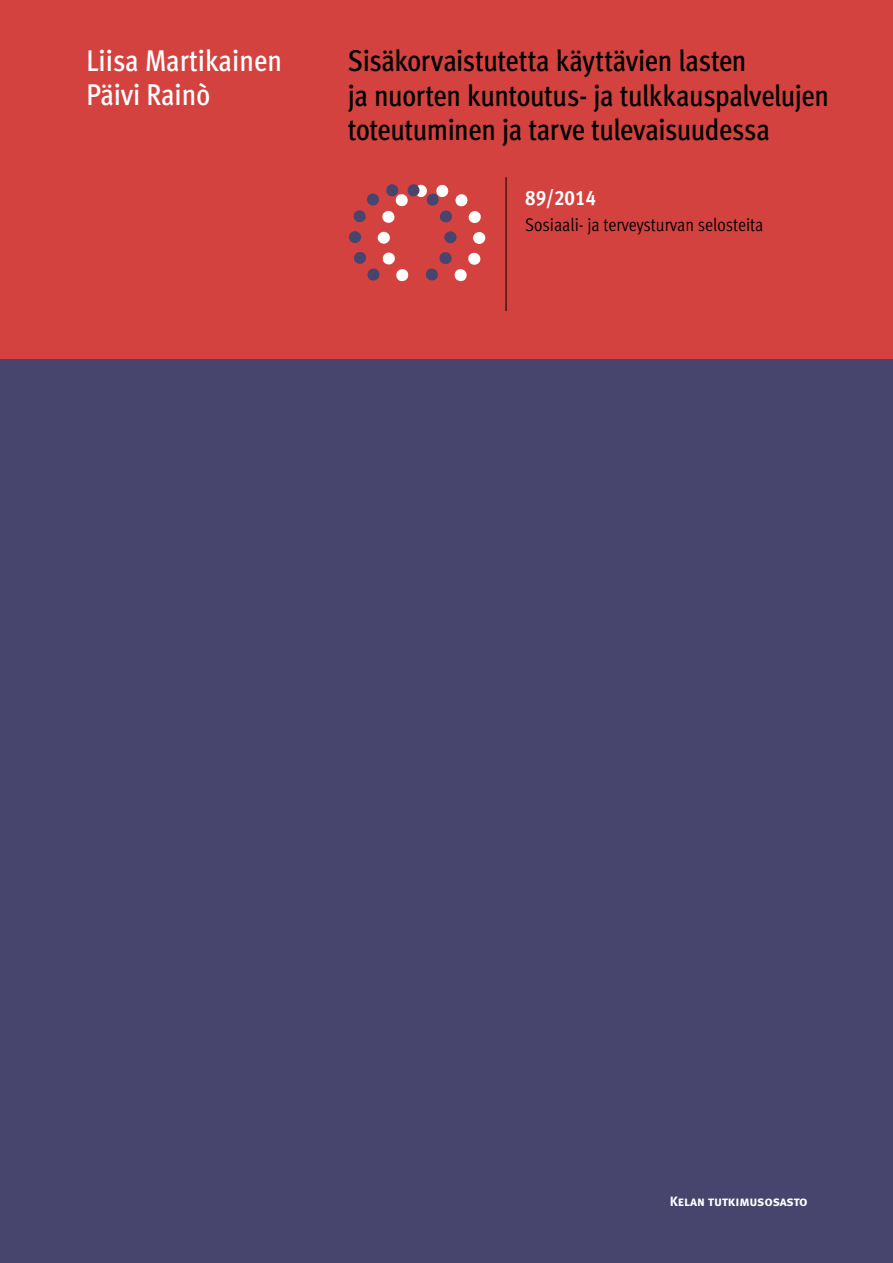
<style>
.page{position:relative;width:893px;height:1263px;background:#fff}
.page>*{position:absolute;margin:0;border:0;box-sizing:border-box;transform-origin:0 0}
.t1{font:30px/34.5px "Meta Cond Medium LF";letter-spacing:-.015em;color:#000}
.t2{font:500 30px/34.5px "Meta Cond";color:#fff}
.t3{font:21px "Meta Cond Bold LF";color:#fff}
.t4{font:18.3px "Meta Cond Normal LF";color:#000}
.t5{font:13.5px "Meta Bold LF Caps";letter-spacing:-.01em;color:#fff}
</style>
<div class="page">
<div style="left:0;top:0;width:893px;height:364px;background:#d4423f"></div>
<div style="left:0;top:360px;width:893px;height:903px;background:#47456d"></div>
<hr style="left:506px;top:177px;width:1px;height:134px;background:#000">
<div style="left:378px;top:232px;width:12px;height:12px;background:#fff;border-radius:50%"></div>
<div style="left:473px;top:232px;width:12px;height:12px;background:#fff;border-radius:50%"></div>
<svg style="left:354px;top:252px;width:55px;height:30px"></svg>
<div style="left:349px;top:231px;width:12px;height:12px;background:#47456d;border-radius:50%"></div>
<svg style="left:353px;top:184px;width:128px;height:39px"></svg>
<div style="left:444px;top:231px;width:13px;height:12px;background:#47456d;border-radius:50%"></div>
<svg style="left:425px;top:252px;width:56px;height:30px"></svg>
<p class="t2" style="left:86px;top:43px;width:197px">Liisa Martikainen<br>Päivi Rainò</p>
<p class="t1" style="left:348px;top:43px;width:483px">Sisäkorvaistutetta käyttävien lasten<br>ja nuorten kuntoutus- ja tulkkauspalvelujen toteutuminen ja tarve tulevaisuudessa</p>
<p class="t3" style="left:525px;top:186px;width:72px">89/2014</p>
<p class="t4" style="left:525px;top:214px;width:240px">Sosiaali- ja terveysturvan selosteita</p>
<p class="t5" style="left:670px;top:1194px;width:139px">Kelan tutkimusosasto</p>
</div>
